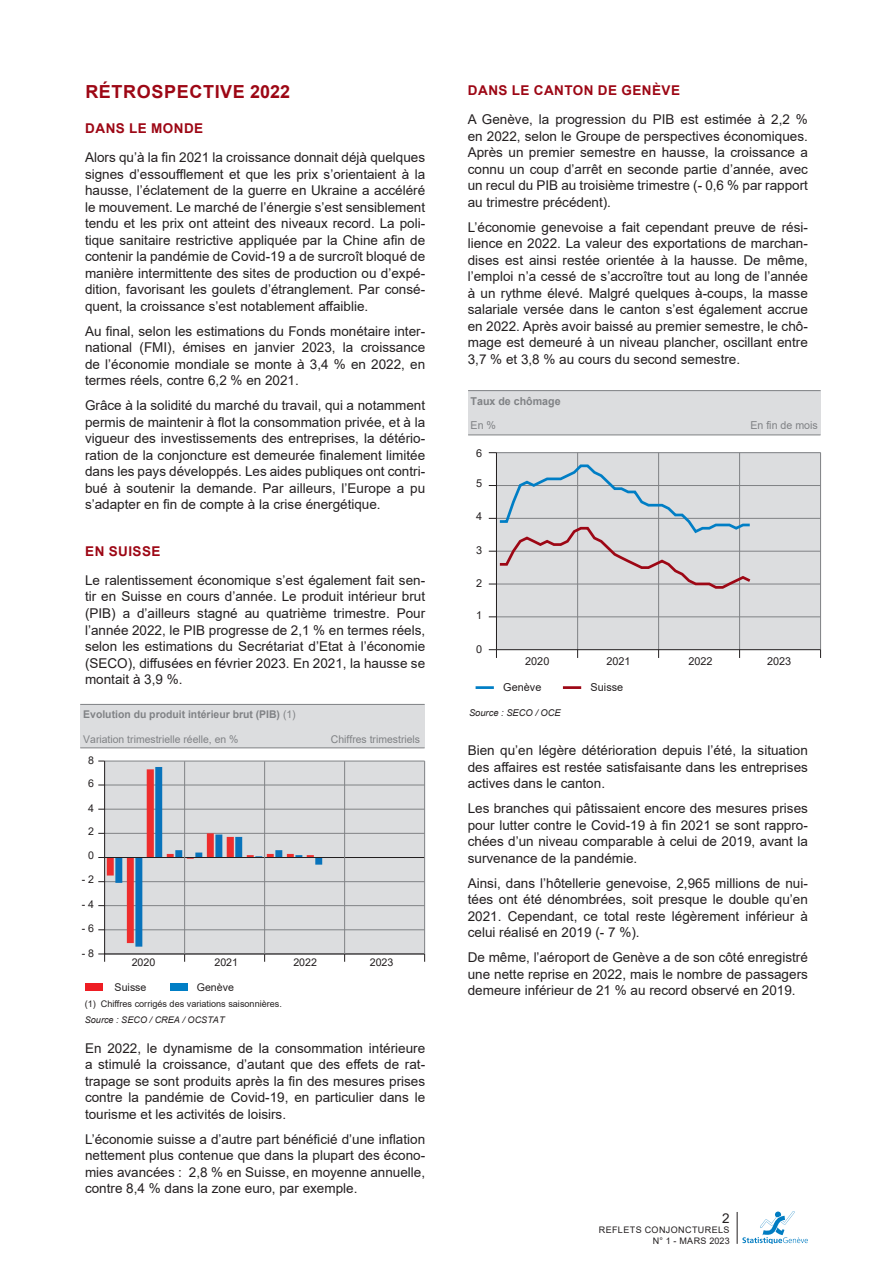
<style>
.page{position:relative;width:893px;height:1263px;background:#fff}
.page>*{position:absolute;margin:0;border:0;box-sizing:border-box;transform-origin:0 0}
.texte_-_titre_2{font:700 18px "Arial";letter-spacing:.035em;color:#9d0715}
.texte_-_texte_couran{font:13.5px/16.5px "Arial";color:#231f20;text-align:justify}
.texte_-_titre_3{font:700 13.5px "Arial";letter-spacing:.035em;color:#9d0715}
.texte_-_texte_couran-2{font:700 13.5px "Arial";letter-spacing:.035em;color:#9d0715}
.t1{font:10.95px "Arial";color:#231f20}
.t2{font:700 10.95px/23.9px "Arial";color:#808285}
.t3{font:10.95px "Arial";color:#808285}
.t4{font:10.65px "Arial";color:#808285}
.t5{font:10.65px/22.2px "Arial";color:#231f20}
.t6{font:700 10.65px "Arial";color:#808285}
.t7{font:italic 9.3px "Arial";color:#231f20}
.t8{font:9.15px/15.3px "Arial";color:#231f20}
.t9{font:9px/10.5px "Arial";letter-spacing:.045em;color:#231f20;text-align:right}
.s1{font-weight:400}
.s2{font-style:italic}
</style>
<div class="page">
<hr style="left:737px;top:1212px;width:1px;height:32px;background:#231f20">
<svg style="left:742px;top:1211px;width:66px;height:33px"></svg>
<hr style="left:476px;top:686px;width:18px;height:3px;background:#007ec5">
<hr style="left:563px;top:686px;width:18px;height:3px;background:#9d0715">
<div style="left:468px;top:391px;width:352px;height:44px;background:#dcdddf"></div>
<hr style="left:468px;top:435px;width:352px;height:1px;background:#808285">
<hr style="left:468px;top:390px;width:352px;height:1px;background:#808285">
<div style="left:496px;top:453px;width:324px;height:197px;background:#dcdddf"></div>
<hr style="left:496px;top:452px;width:324px;height:1px;background:#808285">
<hr style="left:496px;top:485px;width:324px;height:1px;background:#808285">
<hr style="left:496px;top:518px;width:324px;height:1px;background:#808285">
<hr style="left:496px;top:551px;width:324px;height:1px;background:#808285">
<hr style="left:496px;top:584px;width:324px;height:1px;background:#808285">
<hr style="left:496px;top:617px;width:324px;height:1px;background:#808285">
<hr style="left:820px;top:453px;width:1px;height:197px;background:#808285">
<hr style="left:739px;top:453px;width:1px;height:197px;background:#808285">
<hr style="left:658px;top:453px;width:1px;height:197px;background:#808285">
<hr style="left:577px;top:453px;width:1px;height:197px;background:#808285">
<hr style="left:496px;top:453px;width:1px;height:197px;background:#231f20">
<hr style="left:496px;top:649px;width:324px;height:1px;background:#231f20">
<svg style="left:489px;top:649px;width:8px;height:9px"></svg>
<svg style="left:489px;top:463px;width:264px;height:127px"></svg>
<div style="left:80px;top:705px;width:345px;height:43px;background:#dcdddf"></div>
<hr style="left:80px;top:704px;width:345px;height:1px;background:#808285">
<hr style="left:80px;top:748px;width:345px;height:1px;background:#808285">
<div style="left:85px;top:983px;width:17px;height:7px;background:#ee1d23"></div>
<div style="left:170px;top:983px;width:18px;height:7px;background:#007ec5"></div>
<hr style="left:105px;top:954px;width:320px;height:1px;background:#808285">
<svg style="left:104px;top:761px;width:320px;height:193px"></svg>
<svg style="left:98px;top:761px;width:224px;height:186px"></svg>
<hr style="left:105px;top:857px;width:320px;height:1px;background:#231f20">
<svg style="left:98px;top:954px;width:7px;height:8px"></svg>
<hr style="left:184px;top:761px;width:1px;height:193px;background:#808285">
<hr style="left:264px;top:761px;width:1px;height:193px;background:#808285">
<hr style="left:344px;top:761px;width:1px;height:193px;background:#808285">
<hr style="left:424px;top:761px;width:1px;height:193px;background:#808285">
<p class="texte_-_titre_2" style="left:85px;top:79px;width:206px">RÉTROSPECTIVE 2022</p>
<p class="texte_-_texte_couran-2" style="left:85px;top:119px;width:119px">DANS LE MONDE</p>
<p class="texte_-_texte_couran" style="left:85px;top:149px;width:342px">Alors qu’à la fin 2021 la croissance donnait déjà quelques signes d’essoufflement et que les prix s’orientaient à la hausse, l’éclatement de la guerre en Ukraine a accéléré le mouvement. Le marché de l’énergie s’est sensiblement tendu et les prix ont atteint des niveaux record. La poli&shy;tique sanitaire restrictive appliquée par la Chine afin de contenir la pandémie de Covid-19 a de surcroît bloqué de manière intermittente des sites de production ou d’expé&shy;dition, favorisant les goulets d’étranglement. Par consé&shy;quent, la croissance s’est notablement affaiblie.</p>
<p class="texte_-_texte_couran" style="left:85px;top:323px;width:342px">Au final, selon les estimations du Fonds monétaire inter&shy;national (FMI), émises en janvier 2023, la croissance de l’économie mondiale se monte à 3,4 % en 2022, en termes réels, contre 6,2 % en 2021.</p>
<p class="texte_-_texte_couran" style="left:85px;top:397px;width:342px">Grâce à la solidité du marché du travail, qui a notamment permis de maintenir à flot la consommation privée, et à la vigueur des investissements des entreprises, la détério&shy;ration de la conjoncture est demeurée finalement limitée dans les pays développés. Les aides publiques ont contri&shy;bué à soutenir la demande. Par ailleurs, l’Europe a pu s’adapter en fin de compte à la crise énergétique.</p>
<p class="texte_-_titre_3" style="left:85px;top:541px;width:77px">EN SUISSE</p>
<p class="texte_-_texte_couran" style="left:85px;top:572px;width:342px">Le ralentissement économique s’est également fait sen&shy;tir en Suisse en cours d’année. Le produit intérieur brut (PIB) a d’ailleurs stagné au quatrième trimestre. Pour l’année 2022, le PIB progresse de 2,1 % en termes réels, selon les estimations du Secrétariat d’Etat à l’économie (SECO), diffusées en février 2023. En 2021, la hausse se montait à 3,9 %.</p>
<p class="t6" style="left:83px;top:706px;width:214px">Evolution du produit intérieur brut (PIB) <span class="s1">(1)</span></p>
<p class="t4" style="left:83px;top:732px;width:157px">Variation trimestrielle réelle, en %</p>
<p class="t4" style="left:331px;top:732px;width:91px">Chiffres trimestriels</p>
<p class="t5" style="left:88px;top:749px;width:7px">8<br>6</p>
<p class="t5" style="left:88px;top:796px;width:7px;line-height:23.1px">4<br>2</p>
<p class="t5" style="left:88px;top:844px;width:7px">0</p>
<p class="t5" style="left:82px;top:868px;width:14px">- 2</p>
<p class="t5" style="left:82px;top:893px;width:14px">- 4</p>
<p class="t5" style="left:82px;top:917px;width:14px">- 6</p>
<p class="t5" style="left:82px;top:942px;width:14px">- 8</p>
<p class="t5" style="left:132px;top:951px;width:25px">2020</p>
<p class="t5" style="left:214px;top:951px;width:25px">2021</p>
<p class="t5" style="left:293px;top:951px;width:25px">2022</p>
<p class="t5" style="left:370px;top:951px;width:25px">2023</p>
<p class="t5" style="left:197px;top:976px;width:39px">Genève</p>
<p class="t5" style="left:115px;top:976px;width:33px">Suisse</p>
<p class="t8" style="left:85px;top:996px;width:199px">(1) Chiffres corrigés des variations saisonnières.<br><span class="s2">Source : SECO / CREA / OCSTAT</span></p>
<p class="texte_-_texte_couran" style="left:85px;top:1039px;width:342px">En 2022, le dynamisme de la consommation intérieure a stimulé la croissance, d’autant que des effets de rat&shy;trapage se sont produits après la fin des mesures prises contre la pandémie de Covid-19, en particulier dans le tourisme et les activités de loisirs.</p>
<p class="texte_-_texte_couran" style="left:85px;top:1130px;width:342px">L’économie suisse a d’autre part bénéficié d’une inflation nettement plus contenue que dans la plupart des écono&shy;mies avancées : 2,8 % en Suisse, en moyenne annuelle, contre 8,4 % dans la zone euro, par exemple.</p>
<p class="texte_-_titre_3" style="left:468px;top:81px;width:214px">DANS LE CANTON DE GENÈVE</p>
<p class="texte_-_texte_couran" style="left:468px;top:111px;width:342px">A Genève, la progression du PIB est estimée à 2,2 % en 2022, selon le Groupe de perspectives économiques.<br>Après un premier semestre en hausse, la croissance a connu un coup d’arrêt en seconde partie d’année, avec un recul du PIB au troisième trimestre (- 0,6 % par rapport au trimestre précédent).</p>
<p class="texte_-_texte_couran" style="left:468px;top:219px;width:342px">L’économie genevoise a fait cependant preuve de rési&shy;lience en 2022. La valeur des exportations de marchan&shy;dises est ainsi restée orientée à la hausse. De même, l’emploi n’a cessé de s’accroître tout au long de l’année à un rythme élevé. Malgré quelques à-coups, la masse salariale versée dans le canton s’est également accrue en 2022. Après avoir baissé au premier semestre, le chô&shy;mage est demeuré à un niveau plancher, oscillant entre 3,7 % et 3,8 % au cours du second semestre.</p>
<p class="t2" style="left:471px;top:390px;width:92px">Taux de chômage<br><span class="s1">En %</span></p>
<p class="t1" style="left:476px;top:445px;width:8px">6</p>
<p class="t1" style="left:476px;top:476px;width:8px">5</p>
<p class="t1" style="left:476px;top:509px;width:8px">4</p>
<p class="t1" style="left:476px;top:542px;width:8px">3</p>
<p class="t1" style="left:476px;top:575px;width:8px">2</p>
<p class="t1" style="left:476px;top:608px;width:8px">1</p>
<p class="t1" style="left:476px;top:642px;width:8px">0</p>
<p class="t3" style="left:750px;top:418px;width:69px">En fin de mois</p>
<p class="t1" style="left:525px;top:654px;width:26px">2020</p>
<p class="t1" style="left:606px;top:654px;width:26px">2021</p>
<p class="t1" style="left:688px;top:654px;width:26px">2022</p>
<p class="t1" style="left:767px;top:654px;width:26px">2023</p>
<p class="t1" style="left:503px;top:680px;width:40px">Genève</p>
<p class="t1" style="left:591px;top:680px;width:34px">Suisse</p>
<p class="t7" style="left:469px;top:707px;width:93px">Source : SECO / OCE</p>
<p class="texte_-_texte_couran" style="left:468px;top:742px;width:342px">Bien qu’en légère détérioration depuis l’été, la situation des affaires est restée satisfaisante dans les entreprises actives dans le canton.</p>
<p class="texte_-_texte_couran" style="left:468px;top:800px;width:342px">Les branches qui pâtissaient encore des mesures prises pour lutter contre le Covid-19 à fin 2021 se sont rappro&shy;chées d’un niveau comparable à celui de 2019, avant la survenance de la pandémie.</p>
<p class="texte_-_texte_couran" style="left:468px;top:875px;width:342px">Ainsi, dans l’hôtellerie genevoise, 2,965 millions de nui&shy;tées ont été dénombrées, soit presque le double qu’en 2021. Cependant, ce total reste légèrement inférieur à celui réalisé en 2019 (- 7 %).</p>
<p class="texte_-_texte_couran" style="left:468px;top:949px;width:342px">De même, l’aéroport de Genève a de son côté enregistré une nette reprise en 2022, mais le nombre de passagers demeure inférieur de 21 % au record observé en 2019.</p>
<p class="texte_-_texte_couran" style="left:722px;top:1210px;width:9px">2</p>
<p class="t9" style="left:599px;top:1225px;width:132px">REFLETS CONJONCTURELS<br>N° 1 - MARS 2023</p>
</div>
